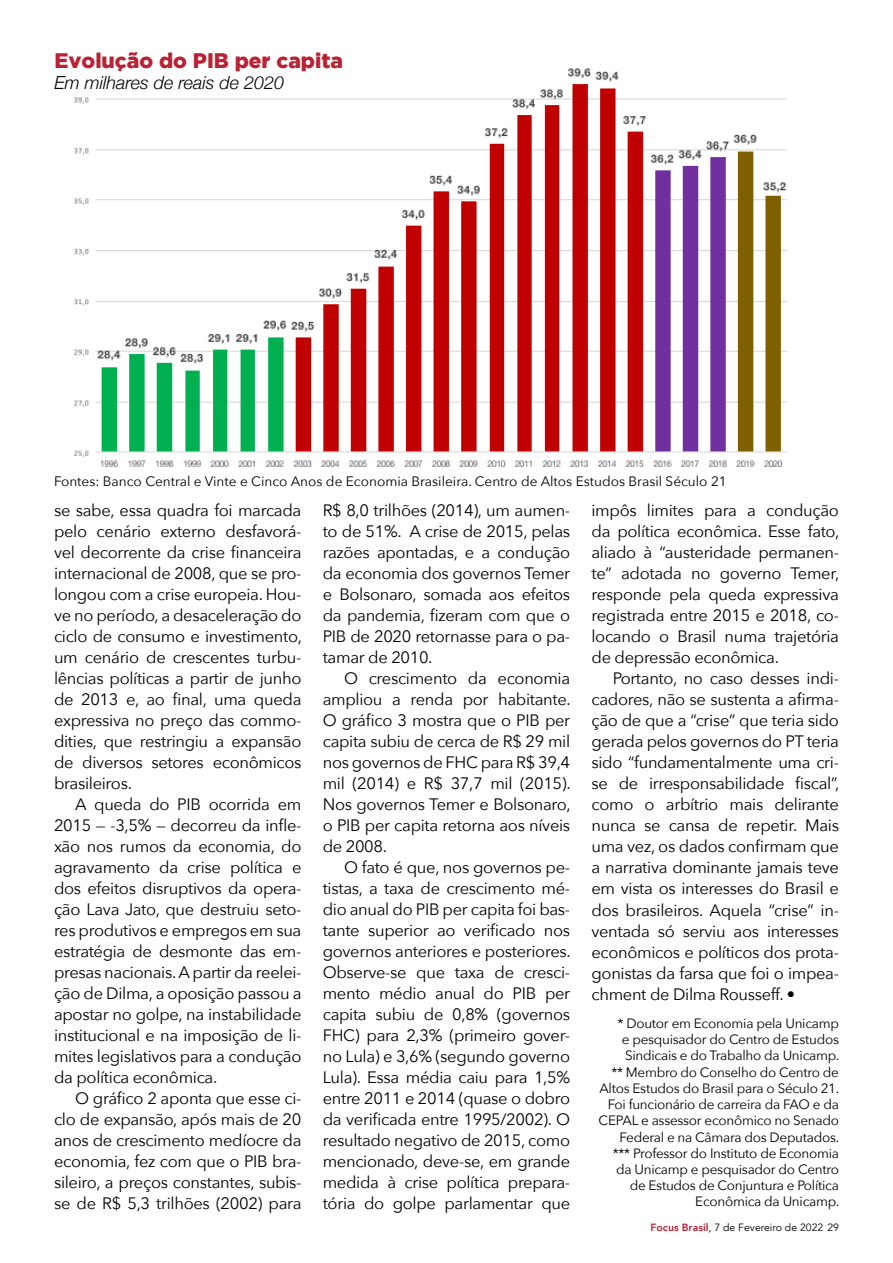
<style>
.page{position:relative;width:893px;height:1263px;background:#fff}
.page>*{position:absolute;margin:0;border:0;box-sizing:border-box;transform-origin:0 0}
.t1{font:900 21px "Gotham";color:#ba2234}
.t2{font:italic 300 18px "Helvetica Neue";color:#000}
.t3{font:16.5px/21px "Avenir Next";letter-spacing:-.02em;color:#000;text-align:justify}
.t4{font:13.65px "Avenir Next";color:#000}
.t5{font:13.5px/16.2px "Avenir Next";letter-spacing:-.02em;color:#000;text-align:right}
.t6{font:10.5px "Avenir";color:#000}
.s1{font-weight:800;color:#ba2234}
</style>
<div class="page">
<img style="left:74px;top:68px;width:714px;height:399px">
<p class="t1" style="left:54px;top:49px;width:290px">Evolução do PIB per capita</p>
<p class="t2" style="left:54px;top:69px;width:231px">Em milhares de reais de 2020</p>
<p class="t4" style="left:54px;top:470px;width:674px">Fontes: Banco Central e Vinte e Cinco Anos de Economia Brasileira. Centro de Altos Estudos Brasil Século 21</p>
<p class="t3" style="left:54px;top:499px;width:249px">se sabe, essa quadra foi marcada pelo cenário externo desfavorá&shy;vel decorrente da crise financeira internacional de 2008, que se pro&shy;longou com a crise europeia. Hou&shy;ve no período, a desaceleração do ciclo de consumo e investimento, um cenário de crescentes turbu&shy;lências políticas a partir de junho de 2013 e, ao final, uma queda expressiva no preço das commo&shy;dities, que restringiu a expansão de diversos setores econômicos brasileiros.</p>
<p class="t3" style="left:54px;top:793px;width:249px;text-indent:21px">A queda do PIB ocorrida em 2015 — -3,5% — decorreu da infle&shy;xão nos rumos da economia, do agravamento da crise política e dos efeitos disruptivos da opera&shy;ção Lava Jato, que destruiu seto&shy;res produtivos e empregos em sua estratégia de desmonte das em&shy;presas nacionais. A partir da reelei&shy;ção de Dilma, a oposição passou a apostar no golpe, na instabilidade institucional e na imposição de li&shy;mites legislativos para a condução da política econômica.</p>
<p class="t3" style="left:54px;top:1087px;width:249px;text-indent:21px">O gráfico 2 aponta que esse ci&shy;clo de expansão, após mais de 20 anos de crescimento medíocre da economia, fez com que o PIB bra&shy;sileiro, a preços constantes, subis&shy;se de R$ 5,3 trilhões (2002) para</p>
<p class="t3" style="left:323px;top:499px;width:249px">R$ 8,0 trilhões (2014), um aumen&shy;to de 51%. A crise de 2015, pelas razões apontadas, e a condução da economia dos governos Temer e Bolsonaro, somada aos efeitos da pandemia, fizeram com que o PIB de 2020 retornasse para o pa&shy;tamar de 2010.</p>
<p class="t3" style="left:323px;top:667px;width:249px;text-indent:21px">O crescimento da economia ampliou a renda por habitante.<br>O gráfico 3 mostra que o PIB per capita subiu de cerca de R$ 29 mil nos governos de FHC para R$ 39,4 mil (2014) e R$ 37,7 mil (2015).<br>Nos governos Temer e Bolsonaro, o PIB per capita retorna aos níveis de 2008.</p>
<p class="t3" style="left:323px;top:856px;width:249px;text-indent:21px">O fato é que, nos governos pe&shy;tistas, a taxa de crescimento mé&shy;dio anual do PIB per capita foi bas&shy;tante superior ao verificado nos governos anteriores e posteriores.<br>Observe-se que taxa de cresci&shy;mento médio anual do PIB per capita subiu de 0,8% (governos FHC) para 2,3% (primeiro gover&shy;no Lula) e 3,6% (segundo governo Lula). Essa média caiu para 1,5% entre 2011 e 2014 (quase o dobro da verificada entre 1995/2002). O resultado negativo de 2015, como mencionado, deve-se, em grande medida à crise política prepara&shy;tória do golpe parlamentar que</p>
<p class="t3" style="left:591px;top:499px;width:249px">impôs limites para a condução da política econômica. Esse fato, aliado à “austeridade permanen&shy;te” adotada no governo Temer, responde pela queda expressiva registrada entre 2015 e 2018, co&shy;locando o Brasil numa trajetória de depressão econômica.</p>
<p class="t3" style="left:591px;top:667px;width:249px;text-indent:21px">Portanto, no caso desses indi&shy;cadores, não se sustenta a afirma&shy;ção de que a “crise” que teria sido gerada pelos governos do PT teria sido “fundamentalmente uma cri&shy;se de irresponsabilidade fiscal”, como o arbítrio mais delirante nunca se cansa de repetir. Mais uma vez, os dados confirmam que a narrativa dominante jamais teve em vista os interesses do Brasil e dos brasileiros. Aquela “crise” in&shy;ventada só serviu aos interesses econômicos e políticos dos prota&shy;gonistas da farsa que foi o impea&shy;chment de Dilma Rousseff. •</p>
<p class="t5" style="left:599px;top:1015px;width:242px">* Doutor em Economia pela Unicamp<br>e pesquisador do Centro de Estudos Sindicais e do Trabalho da Unicamp.<br>** Membro do Conselho do Centro de Altos Estudos do Brasil para o Século 21.<br>Foi funcionário de carreira da FAO e da CEPAL e assessor econômico no Senado Federal e na Câmara dos Deputados.<br>*** Professor do Instituto de Economia da Unicamp e pesquisador do Centro de Estudos de Conjuntura e Política Econômica da Unicamp.</p>
<p class="t6" style="left:650px;top:1221px;width:190px"><span class="s1">Focus Brasil</span>, 7 de Fevereiro de 2022 29</p>
</div>
